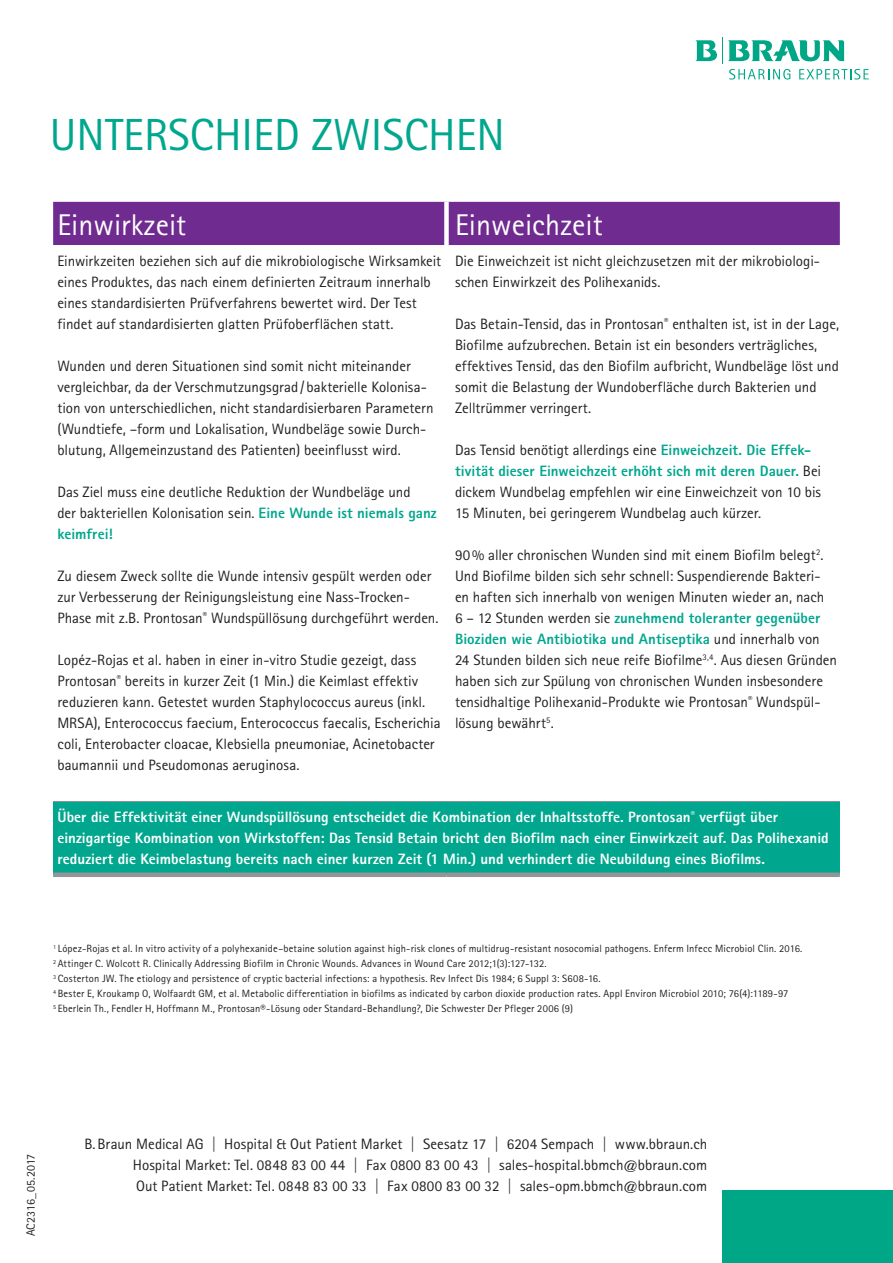
<style>
.page{position:relative;width:893px;height:1263px;background:#fff}
.page>*{position:absolute;margin:0;border:0;box-sizing:border-box;transform-origin:0 0}
.t1{font:45px "Rotis Sans Serif Pro";color:#00a78e}
.Tabelle_Spaltentitel{font:30px "Rotis Sans Serif Pro";color:#fff}
.Bodytext__Box{font:15px/21px "Rotis Sans Serif Pro";color:#231f20}
.Bodytext__Box-2{font:800 15px/21px "Rotis Sans Serif Pro";letter-spacing:.005em;color:#fff}
.Bodytext__Box-3{font:12px "Rotis Sans Serif Pro";letter-spacing:.005em;color:#231f20}
.Bodytext__Box-4{font:10.5px "Rotis Sans Serif Pro";letter-spacing:.015em;color:#231f20}
.s1{font-weight:800;color:#00a78e}
</style>
<div class="page">
<div style="left:722px;top:1191px;width:171px;height:72px;background:#00a786"></div>
<svg style="left:695px;top:37px;width:174px;height:43px"></svg>
<div style="left:53px;top:202px;width:787px;height:43px;background:#702b91"></div>
<div style="left:53px;top:801px;width:787px;height:74px;background:#00a78e"></div>
<div style="left:444px;top:202px;width:5px;height:43px;background:#fff"></div>
<div style="left:53px;top:872px;width:393px;height:5px;background:#939598"></div>
<div style="left:446px;top:872px;width:394px;height:5px;background:#939598"></div>
<hr style="left:53px;top:801px;width:393px;height:1px;background:#939598">
<hr style="left:446px;top:801px;width:394px;height:1px;background:#939598">
<p class="t1" style="left:50px;top:108px;width:456px">UNTERSCHIED ZWISCHEN</p>
<p class="Tabelle_Spaltentitel" style="left:57px;top:207px;width:130px">Einwirkzeit</p>
<p class="Tabelle_Spaltentitel" style="left:455px;top:207px;width:149px">Einweichzeit</p>
<p class="Bodytext__Box" style="left:57px;top:250px;width:385px">Einwirkzeiten beziehen sich auf die mikrobiologische Wirksamkeit eines Produktes, das nach einem definierten Zeitraum innerhalb eines standardisierten Prüfverfahrens bewertet wird. Der Test findet auf standardisierten glatten Prüfoberflächen statt.</p>
<p class="Bodytext__Box" style="left:57px;top:355px;width:378px">Wunden und deren Situationen sind somit nicht miteinander vergleichbar, da der Verschmutzungsgrad / bakterielle Kolonisa&shy;tion von unterschiedlichen, nicht standardisierbaren Parametern (Wundtiefe, –form und Lokalisation, Wundbeläge sowie Durch&shy;blutung, Allgemeinzustand des Patienten) beeinflusst wird.</p>
<p class="Bodytext__Box" style="left:57px;top:481px;width:381px">Das Ziel muss eine deutliche Reduktion der Wundbeläge und<br>der bakteriellen Kolonisation sein. <span class="s1">Eine Wunde ist niemals ganz keimfrei!</span></p>
<p class="Bodytext__Box" style="left:57px;top:565px;width:383px">Zu diesem Zweck sollte die Wunde intensiv gespült werden oder zur Verbesserung der Reinigungsleistung eine Nass-Trocken-<br>Phase mit z.B. Prontosan<sup>®</sup> Wundspüllösung durchgeführt werden.</p>
<p class="Bodytext__Box" style="left:57px;top:649px;width:360px">Lopéz-Rojas et al. haben in einer in-vitro Studie gezeigt, dass</p>
<p class="Bodytext__Box" style="left:57px;top:670px;width:362px">Prontosan<sup>®</sup> bereits in kurzer Zeit (1 Min.) die Keimlast effektiv</p>
<p class="Bodytext__Box" style="left:57px;top:691px;width:385px">reduzieren kann. Getestet wurden Staphylococcus aureus (inkl.<br>MRSA), Enterococcus faecium, Enterococcus faecalis, Escherichia coli, Enterobacter cloacae, Klebsiella pneumoniae, Acinetobacter baumannii und Pseudomonas aeruginosa.</p>
<p class="Bodytext__Box" style="left:455px;top:250px;width:367px">Die Einweichzeit ist nicht gleichzusetzen mit der mikrobiologi&shy;schen Einwirkzeit des Polihexanids.</p>
<p class="Bodytext__Box" style="left:455px;top:313px;width:386px">Das Betain-Tensid, das in Prontosan<sup>®</sup> enthalten ist, ist in der Lage, Biofilme aufzubrechen. Betain ist ein besonders verträgliches, effektives Tensid, das den Biofilm aufbricht, Wundbeläge löst und somit die Belastung der Wundoberfläche durch Bakterien und Zelltrümmer verringert.</p>
<p class="Bodytext__Box" style="left:455px;top:439px;width:368px">Das Tensid benötigt allerdings eine <span class="s1">Einweichzeit. Die Effek&shy;tivität dieser Einweichzeit erhöht sich mit deren Dauer.</span> Bei dickem Wundbelag empfehlen wir eine Einweichzeit von 10 bis</p>
<p class="Bodytext__Box" style="left:455px;top:502px;width:308px">15 Minuten, bei geringerem Wundbelag auch kürzer.</p>
<p class="Bodytext__Box" style="left:455px;top:544px;width:384px">90% aller chronischen Wunden sind mit einem Biofilm belegt<sup>2</sup>.<br>Und Biofilme bilden sich sehr schnell: Suspendierende Bakteri&shy;en haften sich innerhalb von wenigen Minuten wieder an, nach<br>6 – 12 Stunden werden sie <span class="s1">zunehmend toleranter gegenüber Bioziden wie Antibiotika und Antiseptika</span> und innerhalb von 24 Stunden bilden sich neue reife Biofilme<sup>3,4</sup>. Aus diesen Gründen haben sich zur Spülung von chronischen Wunden insbesondere tensidhaltige Polihexanid-Produkte wie Prontosan<sup>®</sup> Wundspül&shy;lösung bewährt<sup>5</sup>.</p>
<p class="Bodytext__Box-2" style="left:57px;top:807px;width:773px">Über die Effektivität einer Wundspüllösung entscheidet die Kombination der Inhaltsstoffe. Prontosan<sup>®</sup> verfügt über einzigartige Kombination von Wirkstoffen: Das Tensid Betain bricht den Biofilm nach einer Einwirkzeit auf. Das Polihexanid reduziert die Keimbelastung bereits nach einer kurzen Zeit (1 Min.) und verhindert die Neubildung eines Biofilms.</p>
<p class="Bodytext__Box-4" style="left:53px;top:942px;width:751px"><sup>1</sup> López-Rojas et al. In vitro activity of a polyhexanide–betaine solution against high-risk clones of multidrug-resistant nosocomial pathogens. Enferm Infecc Microbiol Clin. 2016.</p>
<p class="Bodytext__Box-4" style="left:53px;top:957px;width:495px"><sup>2</sup> Attinger C. Wolcott R. Clinically Addressing Biofilm in Chronic Wounds. Advances in Wound Care 2012;1(3):127-132.</p>
<p class="Bodytext__Box-4" style="left:53px;top:972px;width:549px"><sup>3</sup> Costerton JW. The etiology and persistence of cryptic bacterial infections: a hypothesis. Rev Infect Dis 1984; 6 Suppl 3: S608-16.</p>
<p class="Bodytext__Box-4" style="left:53px;top:987px;width:737px"><sup>4</sup> Bester E, Kroukamp O, Wolfaardt GM, et al. Metabolic differentiation in biofilms as indicated by carbon dioxide production rates. Appl Environ Microbiol 2010; 76(4):1189-97</p>
<p class="Bodytext__Box-4" style="left:53px;top:1002px;width:521px"><sup>5</sup> Eberlein Th., Fendler H, Hoffmann M., Prontosan®-Lösung oder Standard-Behandlung?, Die Schwester Der Pfleger 2006 (9)</p>
<p class="Bodytext__Box-3" style="left:24px;top:1236px;width:84px;rotate:-90deg">AC2316_05.2017</p>
<p class="Bodytext__Box" style="left:84px;top:1133px;width:624px">B.Braun Medical AG | Hospital &amp; Out Patient Market | Seesatz 17 | 6204 Sempach | www.bbraun.ch</p>
<p class="Bodytext__Box" style="left:133px;top:1154px;width:576px">Hospital Market: Tel. 0848 83 00 44 | Fax 0800 83 00 43 | sales-hospital.bbmch@bbraun.com</p>
<p class="Bodytext__Box" style="left:136px;top:1175px;width:573px">Out Patient Market: Tel. 0848 83 00 33 | Fax 0800 83 00 32 | sales-opm.bbmch@bbraun.com</p>
</div>
